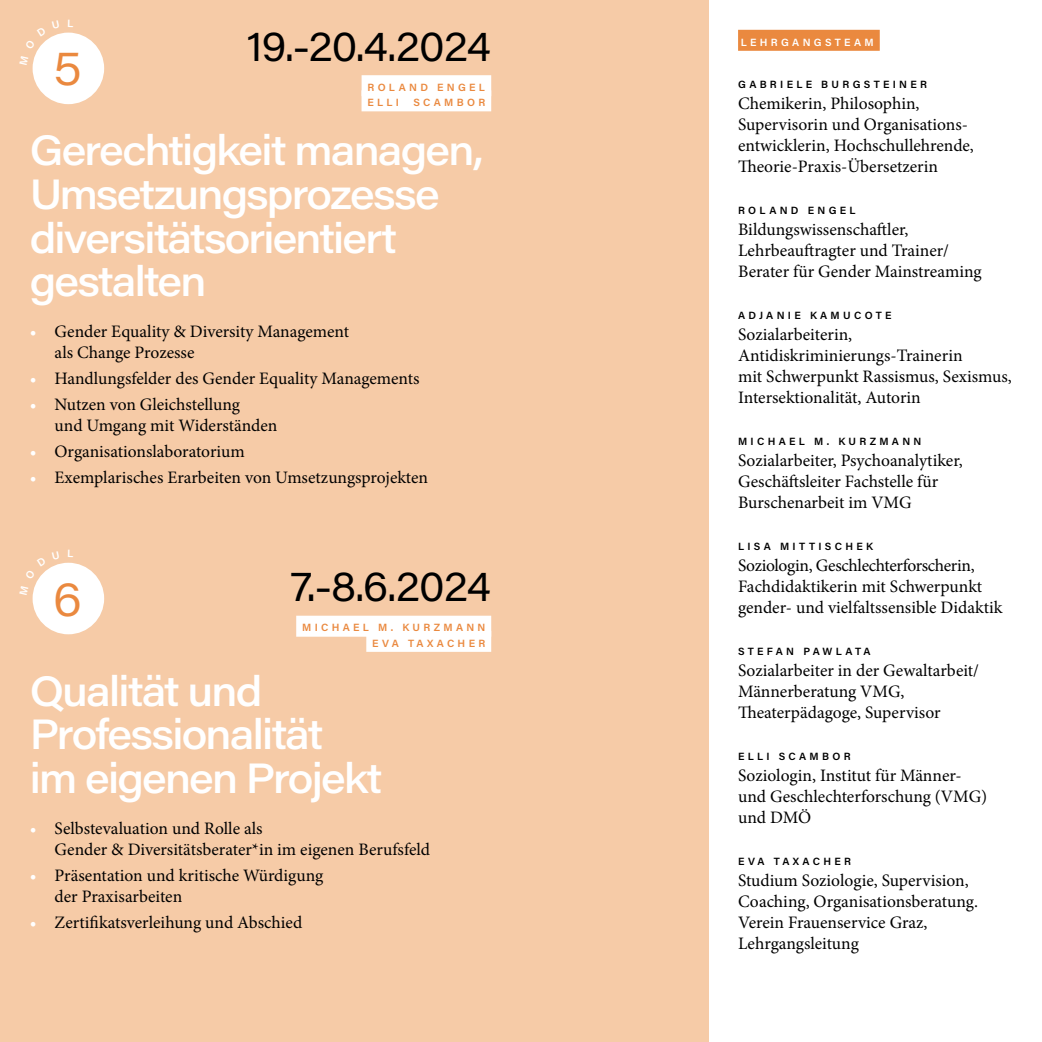
<style>
.page{position:relative;width:1042px;height:1042px;background:#fff}
.page>*{position:absolute;margin:0;border:0;box-sizing:border-box;transform-origin:0 0}
.t1{font:48.12px "Acumin Variable Concept";color:#ea893f}
.t2{font:42px/43.8px "Acumin Variable Concept";letter-spacing:-.045em;color:#fff}
.t3{font:42px "Acumin Variable Concept";letter-spacing:-.02em;color:#000}
.t4{font:17.5px/21px "Minion Pro";color:#000}
.t5{font:10.5px "Acumin Variable Concept";letter-spacing:.315em;color:#000}
.t6{font:10.5px/15.2px "Acumin Variable Concept";letter-spacing:.315em;color:#ea893f}
.t7{font:10.5px "Acumin Variable Concept";letter-spacing:.315em;color:#fff}
.s1{color:#fff}
</style>
<div class="page">
<div style="left:0;top:0;width:708px;height:1042px;background:#f6cba7"></div>
<div style="left:361px;top:75px;width:130px;height:21px;background:#fff"></div>
<div style="left:361px;top:90px;width:130px;height:21px;background:#fff"></div>
<div style="left:296px;top:616px;width:195px;height:21px;background:#fff"></div>
<div style="left:366px;top:631px;width:125px;height:21px;background:#fff"></div>
<div style="left:33px;top:33px;width:71px;height:71px;background:#fff;border-radius:50%"></div>
<div style="left:33px;top:563px;width:71px;height:71px;background:#fff;border-radius:50%"></div>
<div style="left:738px;top:30px;width:142px;height:21px;background:#ea893f"></div>
<h2 class="t3" style="left:247px;top:17px;width:246px">19.-20.4.2024</h2>
<p class="t6" style="left:367px;top:79px;width:125px">ROLAND ENGEL<span class="s1">.<br></span>ELLI</p>
<h1 class="t1" style="left:53px;top:36px;width:30px">5</h1>
<p class="t6" style="left:413px;top:94px;width:79px">SCAMBOR<span class="s1">.</span></p>
<h2 class="t2" style="left:30px;top:127px;width:455px">Gerechtigkeit managen,<br>Umsetzungsprozesse diversitätsorientiert gestalten</h2>
<p class="t4" style="left:55px;top:321px;width:296px;text-indent:-25px"><span class="s1">•</span> Gender Equality &amp; Diversity Management als Change Prozesse</p>
<p class="t4" style="left:30px;top:368px;width:391px"><span class="s1">•</span> Handlungsfelder des Gender Equality Managements</p>
<p class="t4" style="left:55px;top:394px;width:224px;text-indent:-25px"><span class="s1">•</span> Nutzen von Gleichstellung<br>und Umgang mit Widerständen</p>
<p class="t4" style="left:30px;top:441px;width:216px"><span class="s1">•</span> Organisationslaboratorium</p>
<p class="t4" style="left:30px;top:467px;width:400px"><span class="s1">•</span> Exemplarisches Erarbeiten von Umsetzungsprojekten</p>
<h2 class="t3" style="left:291px;top:558px;width:202px">7.-8.6.2024</h2>
<p class="t6" style="left:302px;top:620px;width:191px;text-align:right">MICHAEL M. KURZMANN<span class="s1">.<br></span>EVA TAXACHER<span class="s1">.</span></p>
<h2 class="t2" style="left:30px;top:667px;width:354px">Qualität und<br>Professionalität<br>im eigenen Projekt</h2>
<p class="t4" style="left:55px;top:818px;width:377px;text-indent:-25px"><span class="s1">•</span> Selbstevaluation und Rolle als<br>Gender &amp; Diversitätsberater*in im eigenen Berufsfeld</p>
<p class="t4" style="left:55px;top:865px;width:270px;text-indent:-25px"><span class="s1">•</span> Präsentation und kritische Würdigung der Praxisarbeiten</p>
<p class="t4" style="left:30px;top:912px;width:274px"><span class="s1">•</span> Zertifikatsverleihung und Abschied</p>
<h1 class="t1" style="left:53px;top:566px;width:30px">6</h1>
<p class="t7" style="left:741px;top:35px;width:135px">LEHRGANGSTEAM</p>
<p class="t5" style="left:738px;top:77px;width:190px">GABRIELE BURGSTEINER</p>
<p class="t4" style="left:738px;top:93px;width:237px">Chemikerin, Philosophin,<br>Supervisorin und Organisations&shy;entwicklerin, Hochschullehrende,<br>Theorie-Praxis-Übersetzerin</p>
<p class="t5" style="left:738px;top:203px;width:119px">ROLAND ENGEL</p>
<p class="t4" style="left:738px;top:219px;width:245px">Bildungswissenschaftler,<br>Lehrbeauftragter und Trainer/<br>Berater für Gender Mainstreaming</p>
<p class="t5" style="left:738px;top:308px;width:155px">ADJANIE KAMUCOTE</p>
<p class="t4" style="left:738px;top:324px;width:275px">Sozialarbeiterin,<br>Antidiskriminierungs-Trainerin<br>mit Schwerpunkt Rassismus, Sexismus,<br>Intersektionalität, Autorin</p>
<p class="t5" style="left:738px;top:434px;width:185px">MICHAEL M. KURZMANN</p>
<p class="t4" style="left:738px;top:450px;width:226px">Sozialarbeiter, Psychoanalytiker,<br>Geschäftsleiter Fachstelle für<br>Burschenarbeit im VMG</p>
<p class="t5" style="left:738px;top:539px;width:136px">LISA MITTISCHEK</p>
<p class="t4" style="left:738px;top:555px;width:266px">Soziologin, Geschlechterforscherin,<br>Fachdidaktikerin mit Schwerpunkt gender- und vielfaltssensible Didaktik</p>
<p class="t5" style="left:738px;top:644px;width:134px">STEFAN PAWLATA</p>
<p class="t4" style="left:738px;top:660px;width:242px">Sozialarbeiter in der Gewaltarbeit/<br>Männerberatung VMG,<br>Theaterpädagoge, Supervisor</p>
<p class="t5" style="left:738px;top:749px;width:114px">ELLI SCAMBOR</p>
<p class="t4" style="left:738px;top:765px;width:251px">Soziologin, Institut für Männer&shy;und Geschlechterforschung (VMG) und DMÖ</p>
<p class="t5" style="left:738px;top:854px;width:115px">EVA TAXACHER</p>
<p class="t4" style="left:738px;top:870px;width:241px">Studium Soziologie, Supervision,<br>Coaching, Organisationsberatung.<br>Verein Frauenservice Graz,<br>Lehrgangsleitung</p>
</div>
